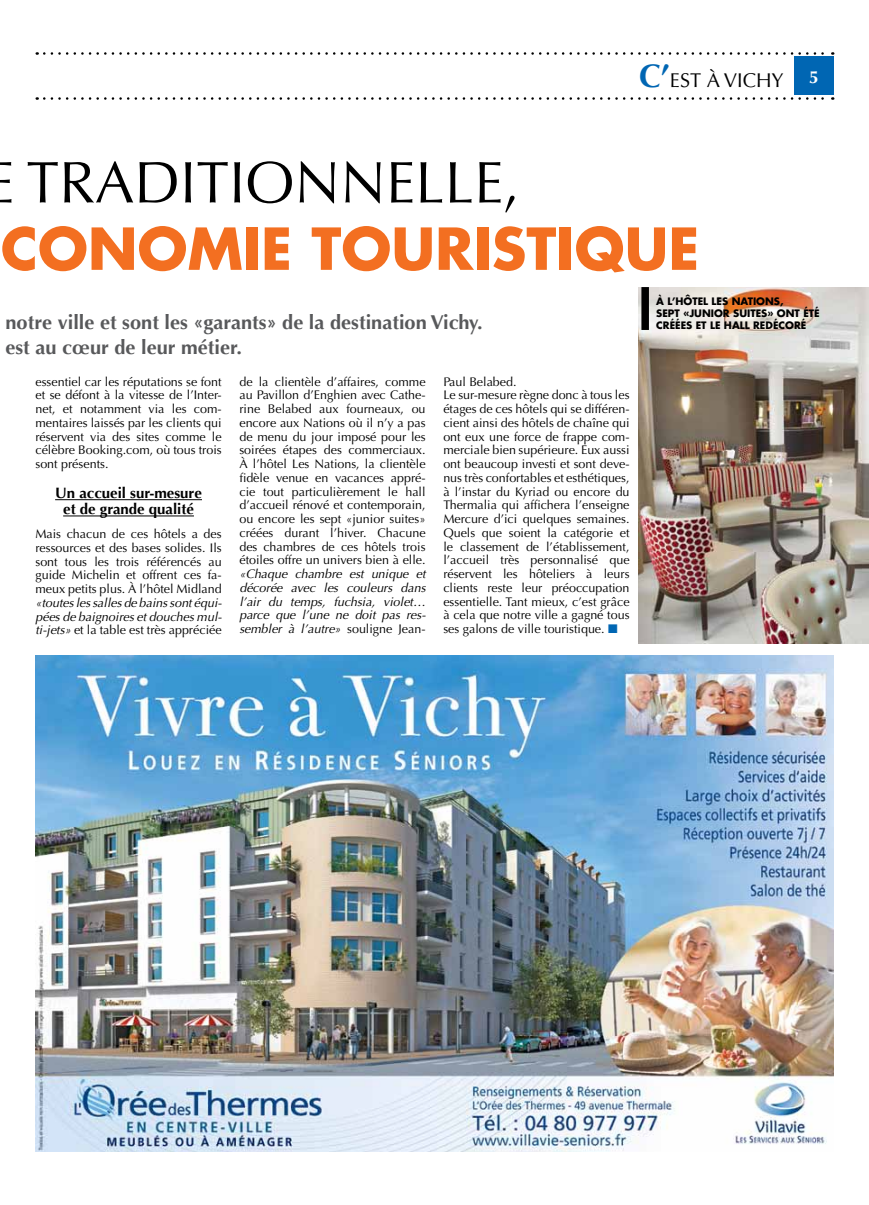
<style>
.page{position:relative;width:869px;height:1205px;background:#fff}
.page>*{position:absolute;margin:0;border:0;box-sizing:border-box;transform-origin:0 0}
.t1{font:58.75px "Optima";color:#000}
.t2{font:700 56.25px "Futura";color:#f36f21}
.t3{font:700 20px "Optima";color:#58595b}
.t4{font:20px "Optima";color:#000}
.t5{font:700 17.5px "Optima";color:#fff}
.t6{font:700 15px/16.2px "Optima";color:#000;text-align:center}
.t7{font:12.5px/13.8px "Optima";color:#000;text-align:justify}
.t8{font:italic 12.5px/13.8px "Optima";color:#000;text-align:justify}
.t9{font:700 10px "Futura";color:#000}
.s1{font-weight:700;font-size:32.5px;color:#0066b3}
.s2{font-style:normal}
.s3{color:#0066b3}
</style>
<div class="page">
<svg style="left:44px;top:52px;width:788px;height:3px"></svg>
<svg style="left:44px;top:97px;width:788px;height:3px"></svg>
<hr style="left:55px;top:499px;width:147px;height:1px;background:#000">
<hr style="left:63px;top:515px;width:131px;height:1px;background:#000">
<div style="left:794px;top:56px;width:39px;height:39px;background:#0066b3"></div>
<img style="left:35px;top:656px;width:798px;height:496px">
<img style="left:638px;top:287px;width:230px;height:356px">
<div style="left:641px;top:287px;width:7px;height:43px;background:#000"></div>
<h3 class="t4" style="left:639px;top:68px;width:146px"><span class="s1">C’</span>EST À VICHY</h3>
<h3 class="t5" style="left:808px;top:67px;width:11px">5</h3>
<h1 class="t1" style="left:-15px;top:148px;width:536px">E TRADITIONNELLE,</h1>
<h2 class="t2" style="left:1px;top:210px;width:699px">CONOMIE TOURISTIQUE</h2>
<p class="t9" style="left:656px;top:294px;width:43px">À L’HÔTEL</p>
<p class="t9" style="left:711px;top:294px;width:37px">LES NATIONS</p>
<p class="t9" style="left:779px;top:294px;width:5px">,</p>
<p class="t9" style="left:656px;top:306px;width:41px">SE PT «JUNIOR</p>
<p class="t9" style="left:732px;top:306px;width:7px">SUITES</p>
<p class="t9" style="left:767px;top:306px;width:19px">» ONT</p>
<p class="t9" style="left:803px;top:306px;width:7px">ÉTÉ</p>
<h3 class="t3" style="left:5px;top:310px;width:478px">notre ville et sont les «garants» de la destination Vichy.</h3>
<p class="t9" style="left:656px;top:318px;width:7px">CRÉÉES</p>
<p class="t9" style="left:695px;top:318px;width:36px">ETLEHALL</p>
<p class="t9" style="left:752px;top:318px;width:8px">REDÉCORÉ</p>
<h3 class="t3" style="left:5px;top:335px;width:238px">est au cœur de leur métier.</h3>
<p class="t7" style="left:35px;top:375px;width:188px">essentiel car les réputations se font et se défont à la vitesse de l’Inter&shy;net, et notamment via les com&shy;mentaires laissés par les clients qui réservent via des sites comme le célèbre Booking.com, où tous trois sont présents.</p>
<p class="t6" style="left:55px;top:485px;width:148px">Un accueil sur-mesure et de grande qualité</p>
<p class="t7" style="left:35px;top:527px;width:188px">Mais chacun de ces hôtels a des ressources et des bases solides. Ils sont tous les trois référencés au guide Michelin et offrent ces fa&shy;meux petits plus. À l’hôtel Midland</p>
<p class="t8" style="left:35px;top:596px;width:188px">«toutes les salles de bains sont équi&shy;pées de baignoires et douches mul&shy;ti-jets» <span class="s2">et la table est très appréciée</span></p>
<p class="t7" style="left:239px;top:375px;width:188px">de la clientèle d’affaires, comme au Pavillon d’Enghien avec Cathe&shy;rine Belabed aux fourneaux, ou encore aux Nations où il n’y a pas de menu du jour imposé pour les soirées étapes des commerciaux.<br>À l’hôtel Les Nations, la clientèle fidèle venue en vacances appré&shy;cie tout particulièrement le hall d’accueil rénové et contemporain, ou encore les sept «junior suites» créées durant l’hiver. Chacune des chambres de ces hôtels trois étoiles offre un univers bien à elle.</p>
<p class="t8" style="left:239px;top:567px;width:188px">«Chaque chambre est unique et décorée avec les couleurs dans l’air du temps, fuchsia, violet… parce que l’une ne doit pas res&shy;sembler à l’autre» <span class="s2">souligne Jean-</span></p>
<p class="t7" style="left:443px;top:375px;width:188px;text-align:left">Paul Belabed.<br>Le sur-mesure règne donc à tous les étages de ces hôtels qui se différen&shy;cient ainsi des hôtels de chaîne qui ont eux une force de frappe com&shy;merciale bien supérieure. Eux aussi ont beaucoup investi et sont deve&shy;nus très confortables et esthétiques, à l’instar du Kyriad ou encore du Thermalia qui affichera l’enseigne Mercure d’ici quelques semaines.<br>Quels que soient la catégorie et le classement de l’établissement, l’accueil très personnalisé que réservent les hôteliers à leurs clients reste leur préoccupation essentielle. Tant mieux, c’est grâce à cela que notre ville a gagné tous ses galons de ville touristique. <span class="s3">■</span></p>
</div>
